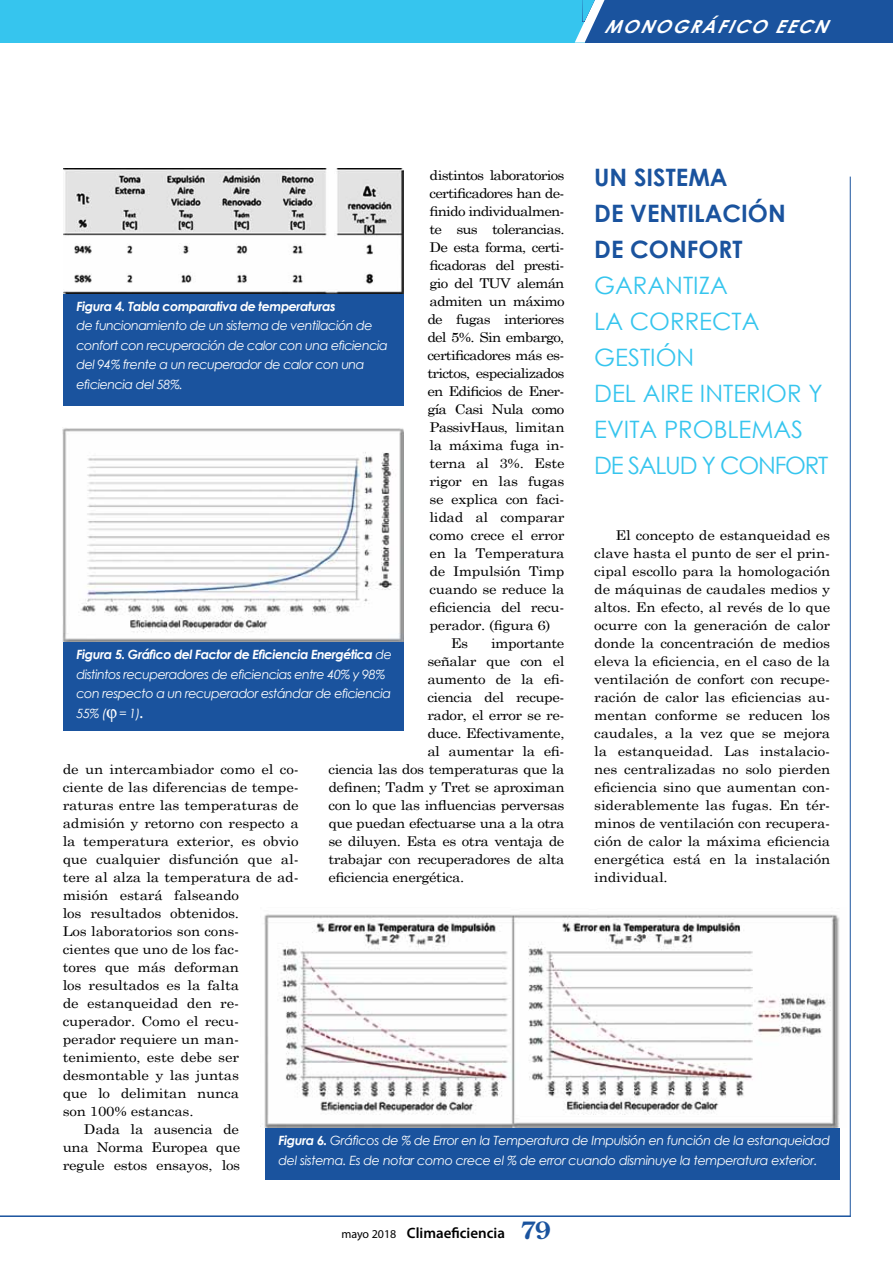
<style>
.page{position:relative;width:893px;height:1263px;background:#fff}
.page>*{position:absolute;margin:0;border:0;box-sizing:border-box;transform-origin:0 0}
.t1{font:24px/36px "Century Gothic";color:#36c5ee}
.t2{font:700 24px/36px "Century Gothic";color:#1a539e}
.t3{font:italic 700 18px "Century Gothic";color:#fff}
.t4{font:600 15px "Myriad Pro";color:#000}
.t5{font:13.5px/18px "Century Schoolbook";letter-spacing:-.02em;color:#000;text-align:justify;scale:1.11 1}
.t6{font:13.5px "Century Schoolbook";letter-spacing:-.05em;color:#000;scale:1.11 1}
.t7{font:italic 12.75px/19.5px "Century Gothic";letter-spacing:-.04em;color:#fff}
.t8{font:italic 700 12.75px "Century Gothic";letter-spacing:-.04em;color:#fff}
.s1{font-weight:700}
.s2{font-weight:400;font-size:12px}
.s3{font-family:"Century Old Style Std";font-weight:700;font-size:24px;color:#1a539e}
</style>
<div class="page">
<div style="left:64px;top:294px;width:340px;height:112px;background:#1a539e"></div>
<div style="left:64px;top:642px;width:340px;height:88px;background:#1a539e"></div>
<div style="left:266px;top:1128px;width:574px;height:52px;background:#1a539e"></div>
<img style="left:64px;top:168px;width:340px;height:125px">
<img style="left:63px;top:428px;width:341px;height:214px">
<img style="left:260px;top:914px;width:580px;height:214px">
<div style="left:585px;top:0;width:308px;height:43px;background:#1a539e"></div>
<div style="left:0;top:0;width:585px;height:43px;background:#36c5ee"></div>
<svg style="left:575px;top:0;width:29px;height:43px"></svg>
<hr style="left:850px;top:177px;width:1px;height:1040px;background:#1a539e">
<hr style="left:0;top:1215px;width:851px;height:2px;background:#1a539e">
<h2 class="t3" style="left:604px;top:12px;width:236px">MONOGRÁFICOEECN</h2>
<h1 class="t2" style="left:594px;top:159px;width:193px">UN SISTEMA<br>DE VENTILACIÓN<br>DE CONFORT</h1>
<h1 class="t1" style="left:594px;top:267px;width:236px">GARANTIZA<br>LA CORRECTA<br>GESTIÓN<br>DEL AIRE INTERIOR Y<br>EVITA PROBLEMAS<br>DE SALUD Y CONFORT</h1>
<p class="t6" style="left:429px;top:164px;width:123px">distintos laboratorios</p>
<p class="t6" style="left:429px;top:182px;width:123px">certificadores han de-</p>
<p class="t6" style="left:429px;top:200px;width:123px">finido individualmen-</p>
<p class="t6" style="left:429px;top:218px;width:123px">te sus tolerancias.</p>
<p class="t6" style="left:429px;top:236px;width:123px">De esta forma, certi-</p>
<p class="t6" style="left:429px;top:254px;width:123px">ficadoras del presti-</p>
<p class="t6" style="left:429px;top:272px;width:123px">gio del TUV alemán</p>
<p class="t6" style="left:429px;top:290px;width:123px">admiten un máximo</p>
<p class="t6" style="left:427px;top:308px;width:125px">de fugas interiores</p>
<p class="t6" style="left:427px;top:326px;width:125px">del 5%. Sin embargo,</p>
<p class="t6" style="left:427px;top:344px;width:125px">certificadores más es-</p>
<p class="t6" style="left:427px;top:362px;width:125px">trictos, especializados</p>
<p class="t6" style="left:427px;top:380px;width:125px">en Edificios de Ener-</p>
<p class="t6" style="left:427px;top:398px;width:125px">gía Casi Nula como</p>
<p class="t6" style="left:429px;top:416px;width:123px">PassivHaus, limitan</p>
<p class="t5" style="left:429px;top:435px;width:123px">la máxima fuga in-</p>
<p class="t5" style="left:429px;top:453px;width:123px">terna al 3%. Este</p>
<p class="t5" style="left:429px;top:471px;width:123px">rigor en las fugas</p>
<p class="t5" style="left:429px;top:489px;width:123px">se explica con faci-</p>
<p class="t5" style="left:429px;top:507px;width:123px">lidad al comparar</p>
<p class="t5" style="left:429px;top:525px;width:123px">como crece el error</p>
<p class="t5" style="left:429px;top:543px;width:123px">en la Temperatura</p>
<p class="t5" style="left:429px;top:561px;width:123px">de Impulsión Timp</p>
<p class="t5" style="left:429px;top:579px;width:123px">cuando se reduce la</p>
<p class="t5" style="left:429px;top:597px;width:123px">eficiencia del recu-</p>
<p class="t5" style="left:429px;top:615px;width:111px">perador. (figura 6)</p>
<p class="t5" style="left:451px;top:633px;width:17px">Es</p>
<p class="t5" style="left:491px;top:633px;width:68px">importante</p>
<p class="t5" style="left:427px;top:651px;width:125px">señalar que con el</p>
<p class="t5" style="left:427px;top:669px;width:125px">aumento de la efi-</p>
<p class="t5" style="left:427px;top:687px;width:125px">ciencia del recupe-</p>
<p class="t5" style="left:427px;top:705px;width:125px">rador, el error se re-</p>
<p class="t5" style="left:427px;top:723px;width:125px">duce. Efectivamente,</p>
<p class="t5" style="left:427px;top:741px;width:125px">al aumentar la efi-</p>
<p class="t5" style="left:328px;top:759px;width:214px">ciencia las dos temperaturas que la</p>
<p class="t5" style="left:328px;top:777px;width:214px">definen; Tadm y Tret se aproximan</p>
<p class="t5" style="left:328px;top:795px;width:214px">con lo que las influencias perversas</p>
<p class="t5" style="left:328px;top:813px;width:214px">que puedan efectuarse una a la otra</p>
<p class="t5" style="left:328px;top:831px;width:214px">se diluyen. Esta es otra ventaja de</p>
<p class="t5" style="left:328px;top:849px;width:214px">trabajar con recuperadores de alta</p>
<p class="t5" style="left:328px;top:867px;width:124px">eficiencia energética.</p>
<p class="t8" style="left:77px;top:296px;width:261px">Figura 4. Tabla comparativa de temperaturas</p>
<p class="t7" style="left:77px;top:316px;width:313px">de funcionamiento de un sistema de ventilación de confort con recuperación de calor con una eficiencia del 94% frente a un recuperador de calor con una eficiencia del 58%.</p>
<p class="t5" style="left:594px;top:525px;width:214px;text-indent:21px">El concepto de estanqueidad es clave hasta el punto de ser el prin&shy;cipal escollo para la homologación de máquinas de caudales medios y altos. En efecto, al revés de lo que ocurre con la generación de calor donde la concentración de medios eleva la eficiencia, en el caso de la ventilación de confort con recupe&shy;ración de calor las eficiencias au&shy;mentan conforme se reducen los caudales, a la vez que se mejora la estanqueidad. Las instalacio&shy;nes centralizadas no solo pierden eficiencia sino que aumentan con&shy;siderablemente las fugas. En tér&shy;minos de ventilación con recupera&shy;ción de calor la máxima eficiencia energética está en la instalación individual.</p>
<p class="t7" style="left:77px;top:645px;width:317px"><span class="s1">Figura 5. Gráfico del Factor de Eficiencia Energética</span> de distintos recuperadores de eficiencias entre 40% y 98% con respecto a un recuperador estándar de eficiencia 55% ( = 1)<span class="s1">.</span></p>
<p class="t5" style="left:63px;top:759px;width:214px">de un intercambiador como el co-</p>
<p class="t5" style="left:63px;top:777px;width:214px">ciente de las diferencias de tempe-</p>
<p class="t5" style="left:63px;top:795px;width:214px">raturas entre las temperaturas de</p>
<p class="t5" style="left:63px;top:813px;width:214px">admisión y retorno con respecto a</p>
<p class="t5" style="left:63px;top:831px;width:214px">la temperatura exterior, es obvio</p>
<p class="t5" style="left:63px;top:849px;width:214px">que cualquier disfunción que al-</p>
<p class="t5" style="left:63px;top:867px;width:214px">tere al alza la temperatura de ad-</p>
<p class="t5" style="left:63px;top:885px;width:160px">misión estará falseando</p>
<p class="t5" style="left:63px;top:903px;width:160px">los resultados obtenidos.</p>
<p class="t5" style="left:63px;top:921px;width:160px">Los laboratorios son cons-</p>
<p class="t5" style="left:63px;top:939px;width:160px">cientes que uno de los fac-</p>
<p class="t5" style="left:63px;top:957px;width:160px">tores que más deforman</p>
<p class="t5" style="left:63px;top:975px;width:160px">los resultados es la falta</p>
<p class="t5" style="left:63px;top:993px;width:160px">de estanqueidad den re-</p>
<p class="t5" style="left:63px;top:1011px;width:160px">cuperador. Como el recu-</p>
<p class="t5" style="left:63px;top:1029px;width:160px">perador requiere un man-</p>
<p class="t5" style="left:63px;top:1047px;width:160px">tenimiento, este debe ser</p>
<p class="t5" style="left:63px;top:1065px;width:160px">desmontable y las juntas</p>
<p class="t5" style="left:63px;top:1083px;width:160px">que lo delimitan nunca</p>
<p class="t5" style="left:63px;top:1101px;width:119px">son 100% estancas.</p>
<p class="t5" style="left:84px;top:1119px;width:141px">Dada la ausencia de</p>
<p class="t5" style="left:63px;top:1137px;width:161px">una Norma Europea que</p>
<p class="t5" style="left:63px;top:1155px;width:161px">regule estos ensayos, los</p>
<p class="t7" style="left:279px;top:1131px;width:553px"><span class="s1">Figura 6.</span> Gráficos de % de Error en la Temperatura de Impulsión en función de la estanqueidad del sistema. Es de notar como crece el % de error cuando disminuye la temperatura exterior.</p>
<p class="t4" style="left:341px;top:1225px;width:211px"><span class="s2">mayo 2018</span> Climaeficiencia <span class="s3">79</span></p>
</div>
